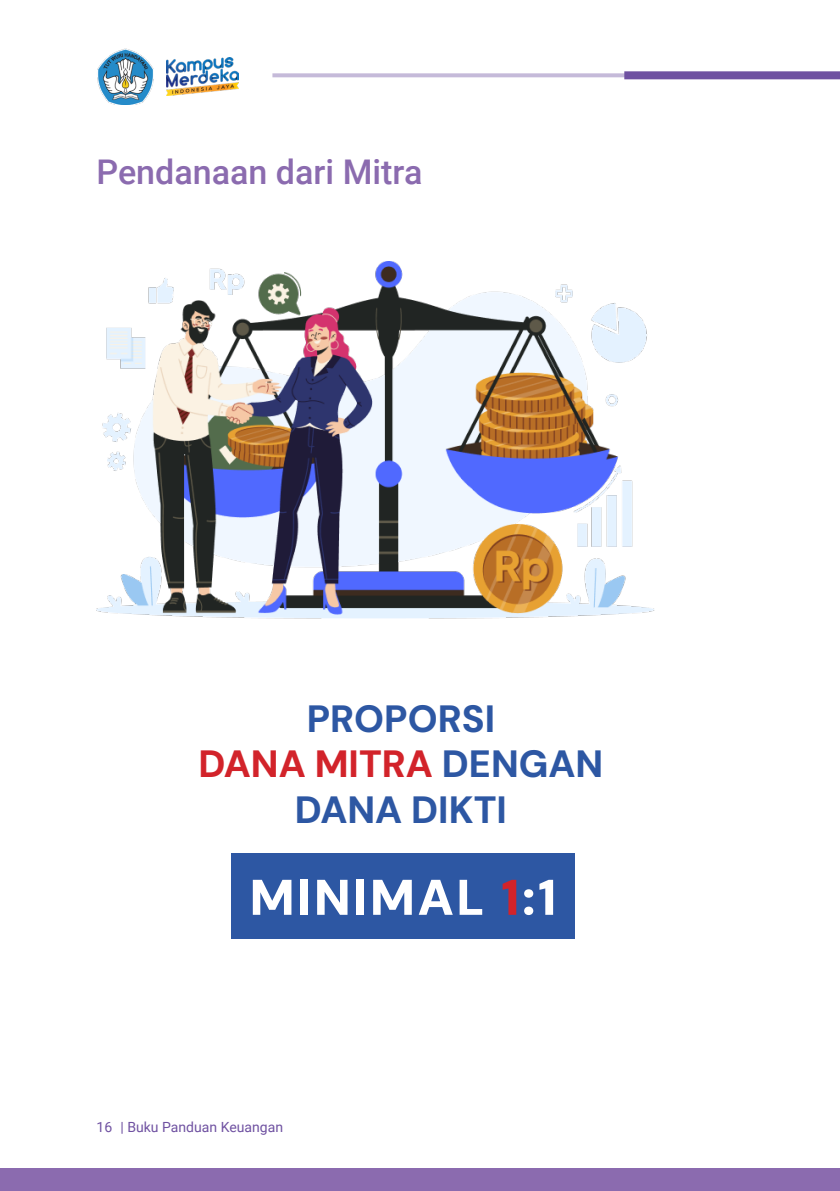
<style>
.page{position:relative;width:840px;height:1191px;background:#fff}
.page>*{position:absolute;margin:0;border:0;box-sizing:border-box;transform-origin:0 0}
.capt_3{font:50px "DM Sans 9 pt";letter-spacing:.055em;color:#fff}
.capt_3-2{font:38px "DM Sans 9 pt";color:#2d57a3}
.capt_3-3{font:38px "DM Sans 9 pt";color:#d2232a}
.Heading_1{font:500 34px "Roboto";color:#8b6baf}
.t1{font:14px "Roboto";color:#6f51a1}
.s1{color:#2d57a3}
.s2{color:#d2232a}
</style>
<div class="page">
<img style="left:96px;top:262px;width:558px;height:356px">
<div style="left:231px;top:853px;width:343px;height:85px;background:#2d57a3"></div>
<svg style="left:272px;top:73px;width:352px;height:4px"></svg>
<div style="left:624px;top:71px;width:215px;height:8px;background:#6f51a1"></div>
<div style="left:0;top:1168px;width:839px;height:23px;background:#8b6baf"></div>
<img style="left:167px;top:57px;width:71px;height:38px">
<img style="left:97px;top:48px;width:56px;height:57px">
<p class="Heading_1" style="left:96px;top:148px;width:327px">Pendanaan dari Mitra</p>
<p class="capt_3-2" style="left:306px;top:695px;width:190px">PROPORSI</p>
<p class="capt_3-3" style="left:198px;top:740px;width:406px">DANA MITRA <span class="s1">DENGAN</span></p>
<p class="capt_3-2" style="left:295px;top:786px;width:213px">DANA DIKTI</p>
<p class="capt_3" style="left:249px;top:866px;width:308px">MINIMAL <span class="s2">1</span>:1</p>
<p class="t1" style="left:96px;top:1117px;width:188px">16 | Buku Panduan Keuangan</p>
</div>
